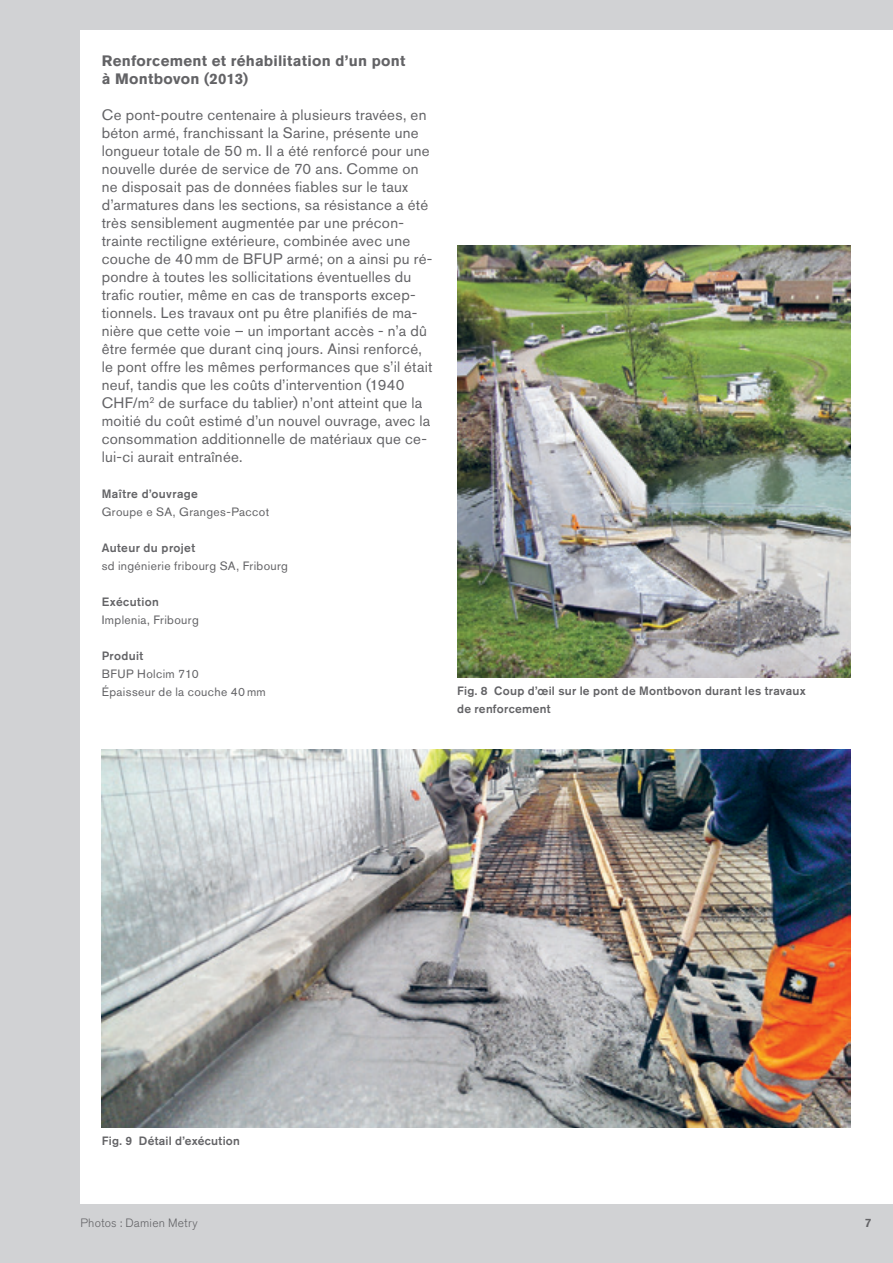
<style>
.page{position:relative;width:893px;height:1263px;background:#d1d2d4}
.page>*{position:absolute;margin:0;border:0;box-sizing:border-box;transform-origin:0 0}
.t1{font:15px/18px "Akzidenz Grotesk BE";letter-spacing:.015em;color:#636366}
.t2{font:700 15px/18px "Akzidenz Grotesk BE";letter-spacing:.02em;color:#636366}
.t3{font:500 12px/18px "Akzidenz Grotesk BE";letter-spacing:.025em;color:#636366}
.t4{font:12px/18px "Akzidenz Grotesk BE";letter-spacing:.03em;color:#636366}
.t5{font:300 12px "Akzidenz Grotesk BE";letter-spacing:.02em;color:#636366}
</style>
<div class="page">
<div style="left:80px;top:30px;width:813px;height:1173px;background:#fff"></div>
<img style="left:457px;top:246px;width:393px;height:432px">
<img style="left:102px;top:750px;width:748px;height:377px">
<p class="t2" style="left:102px;top:52px;width:305px">Renforcement et réhabilitation d’un pont à Montbovon (2013)</p>
<p class="t1" style="left:102px;top:105px;width:332px">Ce pont-poutre centenaire à plusieurs travées, en béton armé, franchissant la Sarine, présente une longueur totale de 50 m. Il a été renforcé pour une nouvelle durée de service de 70 ans. Comme on ne disposait pas de données fiables sur le taux d’armatures dans les sections, sa résistance a été très sensiblement augmentée par une précon&shy;trainte rectiligne extérieure, combinée avec une couche de 40mm de BFUP armé; on a ainsi pu ré&shy;pondre à toutes les sollicitations éventuelles du trafic routier, même en cas de transports excep&shy;tionnels. Les travaux ont pu être planifiés de ma&shy;nière que cette voie – un important accès - n’a dû être fermée que durant cinq jours. Ainsi renforcé, le pont offre les mêmes performances que s’il était neuf, tandis que les coûts d’intervention (1940<br>CHF/m<sup>2</sup> de surface du tablier) n’ont atteint que la moitié du coût estimé d’un nouvel ouvrage, avec la consommation additionnelle de matériaux que ce&shy;lui-ci aurait entraînée.</p>
<p class="t3" style="left:102px;top:484px;width:98px">Maître d’ouvrage</p>
<p class="t4" style="left:102px;top:503px;width:169px">Groupe e SA, Granges-Paccot</p>
<p class="t3" style="left:102px;top:538px;width:95px">Auteur du projet</p>
<p class="t4" style="left:102px;top:557px;width:188px">sd ingénierie fribourg SA, Fribourg</p>
<p class="t3" style="left:102px;top:592px;width:59px">Exécution</p>
<p class="t4" style="left:102px;top:611px;width:99px">Implenia, Fribourg</p>
<p class="t3" style="left:102px;top:646px;width:43px">Produit</p>
<p class="t4" style="left:102px;top:665px;width:166px">BFUP Holcim 710<br>Épaisseur de la couche 40 mm</p>
<p class="t3" style="left:457px;top:681px;width:350px">Fig. 8 Coup d’œil sur le pont de Montbovon durant les travaux de renforcement</p>
<p class="t3" style="left:102px;top:1131px;width:140px">Fig. 9 Détail d’exécution</p>
<p class="t5" style="left:80px;top:1216px;width:119px">Photos : Damien Metry</p>
<p class="t3" style="left:865px;top:1213px;width:8px">7</p>
</div>
